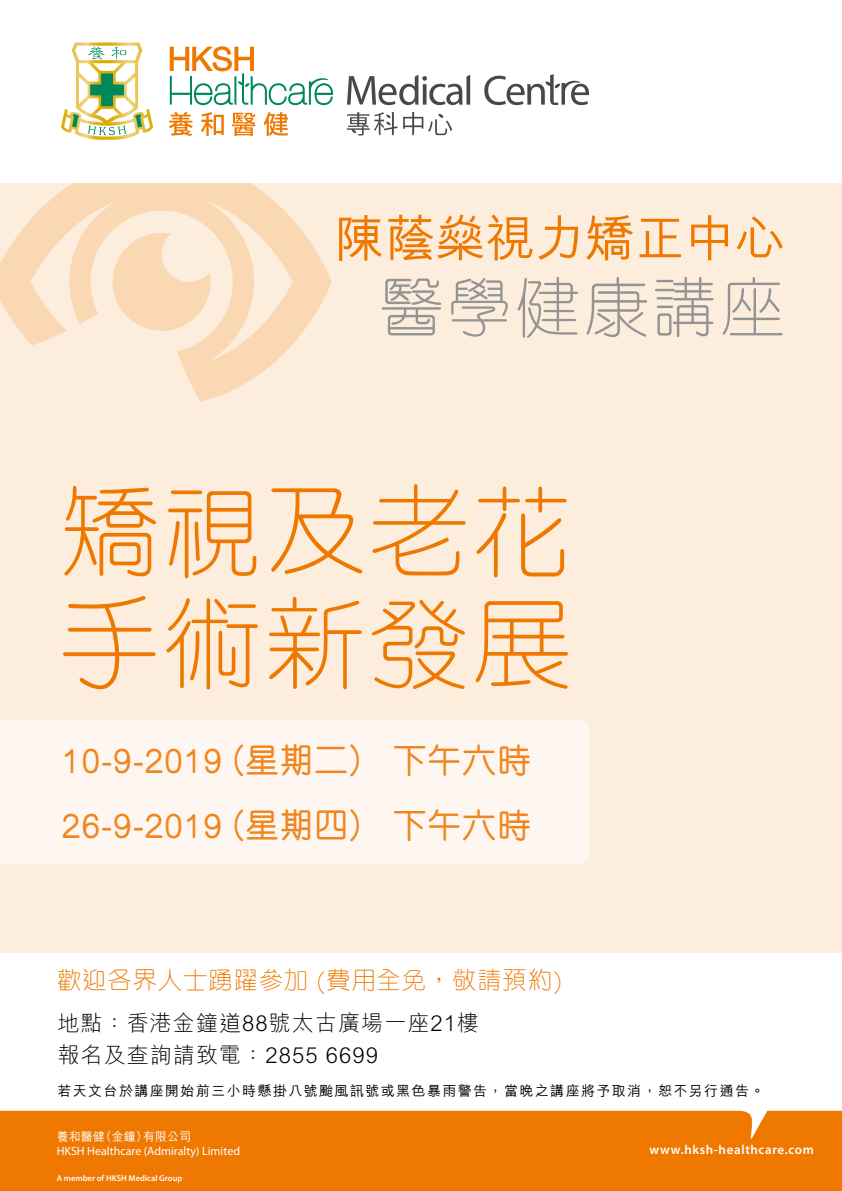
<style>
.page{position:relative;width:842px;height:1191px;background:#fff}
.page>*{position:absolute;margin:0;border:0;box-sizing:border-box;transform-origin:0 0}
.t1{font:300 100px/111px "M Yuen HK";letter-spacing:.03em;color:#ee7800}
.t2{font:300 65px "M Yuen HK";letter-spacing:.05em;color:#949495}
.t3{font:500 50px "M Hei HK";color:#ee7800}
.t4{font:500 34px/65.2px "M Yuen HK";letter-spacing:.02em;color:#f0861f}
.t5{font:300 24px "M Yuen HK";letter-spacing:.05em;color:#ee7800}
.t6{font:300 22px/32px "M Hei HK";letter-spacing:.05em;color:#000}
.t7{font:500 14px "M Hei HK";letter-spacing:.1em;color:#000}
.t8{font:600 13px "Myriad Pro";letter-spacing:.05em;color:#fff}
.t9{font:12px "Myriad Pro";color:#fff}
.t10{font:500 12px "M Hei HK";color:#fff}
.t11{font:600 8.5px "Myriad Pro";color:#fff}
</style>
<div class="page">
<div style="left:0;top:160px;width:842px;height:792px;background:#fdeddc"></div>
<svg style="left:0;top:183px;width:158px;height:162px;fill:#fad8b3"></svg>
<svg style="left:158px;top:183px;width:174px;height:218px"></svg>
<svg style="left:158px;top:183px;width:66px;height:37px;background:#fadab8"></svg>
<div style="left:0;top:720px;width:590px;height:144px;background:#fef7f1"></div>
<div style="left:0;top:1110px;width:842px;height:81px;background:#ee7800"></div>
<div style="left:0;top:0;width:842px;height:183px;background:#fff"></div>
<svg style="left:170px;top:46px;width:163px;height:59px"></svg>
<svg style="left:169px;top:112px;width:24px;height:24px"></svg>
<svg style="left:201px;top:112px;width:23px;height:24px"></svg>
<svg style="left:232px;top:113px;width:23px;height:23px"></svg>
<svg style="left:264px;top:112px;width:24px;height:24px"></svg>
<svg style="left:347px;top:112px;width:105px;height:24px"></svg>
<svg style="left:347px;top:75px;width:123px;height:30px"></svg>
<svg style="left:484px;top:74px;width:105px;height:31px"></svg>
<svg style="left:61px;top:43px;width:92px;height:97px"></svg>
<h3 class="t3" style="left:335px;top:202px;width:451px">陳蔭燊視力矯正中心</h3>
<h2 class="t2" style="left:379px;top:263px;width:408px">醫學健康講座</h2>
<h1 class="t1" style="left:60px;top:472px;width:514px">矯視及老花手術新發展</h1>
<h3 class="t4" style="left:62px;top:726px;width:470px">10-9-2019 (星期二) 下午六時<br>26-9-2019 (星期四) 下午六時</h3>
<h3 class="t5" style="left:57px;top:963px;width:505px">歡迎各界人士踴躍參加 (費用全免，敬請預約)</h3>
<h3 class="t6" style="left:57px;top:1005px;width:423px">地點：香港金鐘道88號太古廣場一座21樓報名及查詢請致電：2855 6699</h3>
<p class="t7" style="left:57px;top:1080px;width:708px">若天文台於講座開始前三小時懸掛八號颱風訊號或黑色暴雨警告，當晚之講座將予取消，恕不另行通告。</p>
<p class="t10" style="left:57px;top:1128px;width:136px">養和醫健（金鐘）有限公司</p>
<p class="t9" style="left:57px;top:1144px;width:185px">HKSH Healthcare (Admiralty) Limited</p>
<p class="t8" style="left:650px;top:1142px;width:166px">www.hksh-healthcare.com</p>
<p class="t11" style="left:57px;top:1173px;width:127px">A member of HKSH Medical Group</p>
</div>
